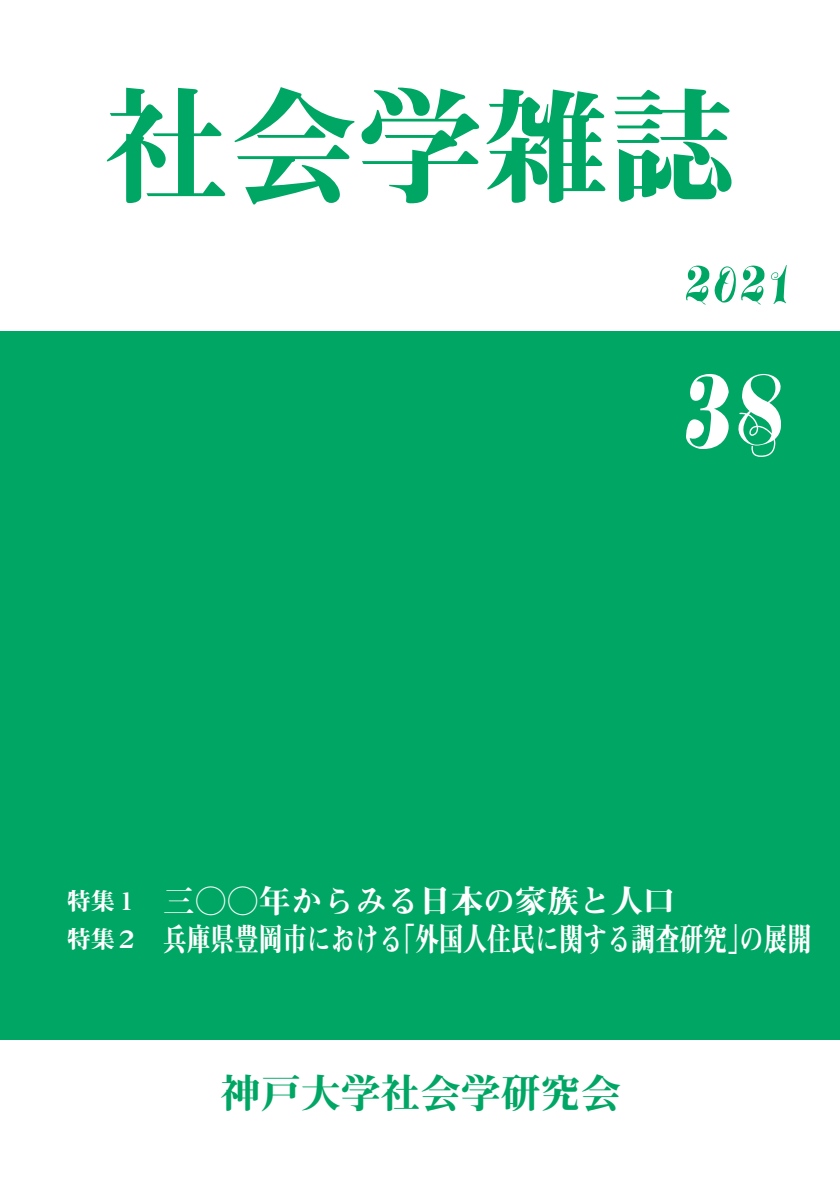
<style>
.page{position:relative;width:840px;height:1191px;background:#fff}
.page>*{position:absolute;margin:0;border:0;box-sizing:border-box;transform-origin:0 0}
.t1{font:126px "Midashi Min Pro MA31";color:#00a664}
.t2{font:40px "Midashi Min Pro MA31";color:#00a664}
.t3{font:32px/38px "Midashi Min Pro MA31";color:#fff}
.s1{font-size:24px}
</style>
<div class="page">
<div style="left:0;top:331px;width:839px;height:708px;background:#00a664"></div>
<svg style="left:686px;top:373px;width:95px;height:84px"></svg>
<svg style="left:686px;top:265px;width:100px;height:40px"></svg>
<h1 class="t1" style="left:105px;top:49px;width:632px">社会学雑誌</h1>
<p class="t3" style="left:67px;top:879px;width:746px"><span class="s1">特集１　</span>三〇〇年からみる日本の家族と人口<br><span class="s1">特集２　</span>兵庫県豊岡市における「外国人住民に関する調査研究」の展開</p>
<p class="t2" style="left:220px;top:1062px;width:402px">神戸大学社会学研究会</p>
</div>
